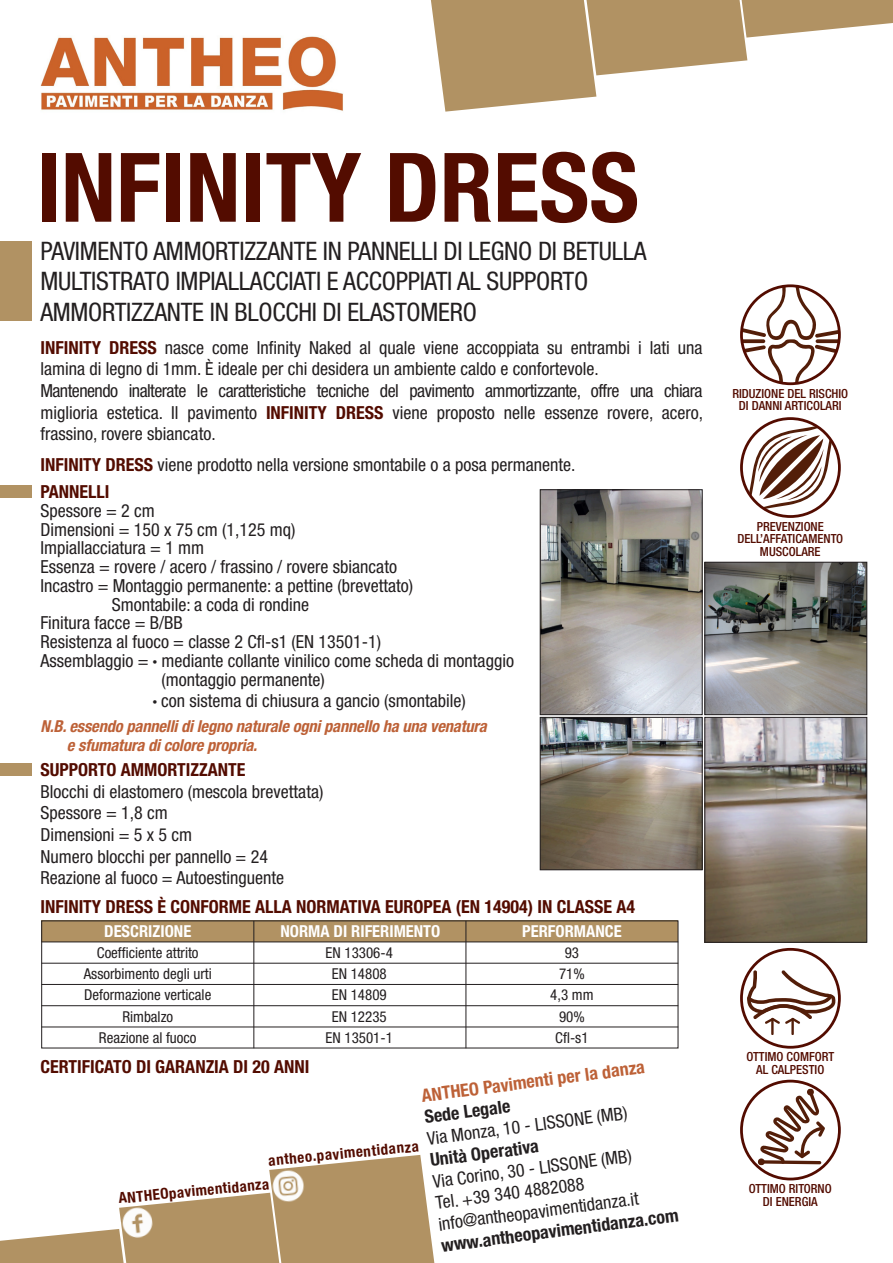
<style>
.page{position:relative;width:893px;height:1263px;background:#fff}
.page>*{position:absolute;margin:0;border:0;box-sizing:border-box;transform-origin:0 0}
.t1{font:700 condensed 96.15px "Helvetica Neue LT Std";color:#530c00}
.t2{font:condensed 25.5px/30.6px "Helvetica Neue LT Std";letter-spacing:-.01em;color:#231f20}
.t3{font:condensed 18px "Helvetica Neue LT Std";color:#231f20}
.t4{font:700 condensed 18px "Helvetica Neue LT Std";color:#530c00}
.t5{font:condensed 18px "Helvetica Neue LT Std";letter-spacing:-.03em;color:#231f20}
.t6{font:700 condensed 18px "Helvetica Neue LT Std";color:#231f20}
.t7{font:700 condensed 18px "Helvetica Neue LT Std";color:#bd6137}
.t8{font:italic 700 condensed 16.5px "Helvetica Neue LT Std";letter-spacing:-.01em;color:#bd6137}
.t9{font:700 condensed 16.5px "Helvetica Neue LT Std";color:#fff}
.t10{font:condensed 15px "Helvetica Neue LT Std";color:#231f20}
.t11{font:700 condensed 15px "Helvetica Neue LT Std";color:#530c00}
.t12{font:500 condensed 12.6px "Helvetica Neue LT Std";color:#530c00}
.s1{font-weight:700;color:#530c00}
.s2{font-weight:700}
</style>
<div class="page">
<img style="left:40px;top:36px;width:303px;height:75px">
<div style="left:0;top:241px;width:32px;height:80px;background:#b19263"></div>
<svg style="left:431px;top:0;width:462px;height:112px"></svg>
<img style="left:542px;top:491px;width:158px;height:222px">
<div style="left:540px;top:489px;width:162px;height:226px;border:1px solid #231f20"></div>
<img style="left:707px;top:719px;width:158px;height:221px">
<div style="left:705px;top:717px;width:162px;height:225px;border:1px solid #231f20"></div>
<img style="left:542px;top:719px;width:158px;height:149px">
<div style="left:540px;top:717px;width:162px;height:153px;border:1px solid #231f20"></div>
<img style="left:707px;top:564px;width:158px;height:149px">
<div style="left:705px;top:562px;width:162px;height:153px;border:1px solid #231f20"></div>
<svg style="left:0;top:1155px;width:434px;height:108px"></svg>
<img style="left:120px;top:1204px;width:37px;height:37px">
<img style="left:270px;top:1168px;width:37px;height:36px">
<svg style="left:741px;top:288px;width:98px;height:96px"></svg>
<div style="left:740px;top:284px;width:101px;height:101px;border:3px solid #530c00;border-radius:50%"></div>
<svg style="left:741px;top:419px;width:98px;height:97px"></svg>
<div style="left:740px;top:417px;width:101px;height:101px;border:3px solid #530c00;border-radius:50%"></div>
<hr style="left:771px;top:1018px;width:3px;height:17px;background:#531e09">
<svg style="left:747px;top:970px;width:89px;height:54px"></svg>
<hr style="left:791px;top:1018px;width:3px;height:17px;background:#531e09">
<div style="left:740px;top:948px;width:101px;height:101px;border:3px solid #530c00;border-radius:50%"></div>
<svg style="left:760px;top:1090px;width:65px;height:74px"></svg>
<div style="left:807px;top:1088px;width:7px;height:7px;background:#531e09;border-radius:50%"></div>
<div style="left:740px;top:1080px;width:101px;height:100px;border:3px solid #530c00;border-radius:50%"></div>
<div style="left:41px;top:921px;width:213px;height:21px;background:#b19263"></div>
<div style="left:254px;top:921px;width:213px;height:21px;background:#b19263"></div>
<div style="left:466px;top:921px;width:212px;height:21px;background:#b19263"></div>
<hr style="left:41px;top:942px;width:637px;height:1px;background:#231f20">
<hr style="left:41px;top:963px;width:637px;height:1px;background:#231f20">
<hr style="left:41px;top:984px;width:637px;height:1px;background:#231f20">
<hr style="left:41px;top:1005px;width:637px;height:1px;background:#231f20">
<hr style="left:41px;top:1027px;width:637px;height:1px;background:#231f20">
<hr style="left:254px;top:921px;width:1px;height:127px;background:#231f20">
<hr style="left:466px;top:921px;width:1px;height:127px;background:#231f20">
<div style="left:0;top:485px;width:32px;height:13px;background:#b19263"></div>
<div style="left:0;top:763px;width:32px;height:13px;background:#b19263"></div>
<p class="t1" style="left:36px;top:129px;width:604px">INFINITY DRESS</p>
<p class="t2" style="left:40px;top:235px;width:608px">PAVIMENTO AMMORTIZZANTE IN PANNELLI DI LEGNO DI BETULLA<br>MULTISTRATO IMPIALLACCIATI E ACCOPPIATI AL SUPPORTO</p>
<p class="t2" style="left:40px;top:296px;width:438px">AMMORTIZZANTE IN BLOCCHI DI ELASTOMERO</p>
<p class="t3" style="left:40px;top:337px;width:664px"><span class="s1">INFINITY DRESS</span> nasce come Infinity Naked al quale viene accoppiata su entrambi i lati una</p>
<p class="t3" style="left:40px;top:358px;width:560px">lamina di legno di 1mm. È ideale per chi desidera un ambiente caldo e confortevole.</p>
<p class="t5" style="left:40px;top:380px;width:664px">Mantenendo inalterate le caratteristiche tecniche del pavimento ammortizzante, offre una chiara</p>
<p class="t3" style="left:40px;top:402px;width:664px">miglioria estetica. Il pavimento <span class="s1">INFINITY DRESS</span> viene proposto nelle essenze rovere, acero,</p>
<p class="t3" style="left:40px;top:423px;width:177px">frassino, rovere sbiancato.</p>
<p class="t3" style="left:40px;top:454px;width:536px"><span class="s1">INFINITY DRESS</span> viene prodotto nella versione smontabile o a posa permanente.</p>
<p class="t4" style="left:40px;top:481px;width:71px">PANNELLI</p>
<p class="t3" style="left:40px;top:500px;width:116px">Spessore = 2 cm</p>
<p class="t3" style="left:40px;top:519px;width:257px">Dimensioni = 150 x 75 cm (1,125 mq)</p>
<p class="t3" style="left:40px;top:537px;width:165px">Impiallacciatura = 1 mm</p>
<p class="t3" style="left:40px;top:556px;width:358px">Essenza = rovere / acero / frassino / rovere sbiancato</p>
<p class="t3" style="left:40px;top:575px;width:374px">Incastro = Montaggio permanente: a pettine (brevettato)</p>
<p class="t3" style="left:112px;top:594px;width:199px">Smontabile: a coda di rondine</p>
<p class="t3" style="left:40px;top:612px;width:144px">Finitura facce = B/BB</p>
<p class="t3" style="left:40px;top:631px;width:342px">Resistenza al fuoco = classe 2 Cfl-s1 (EN 13501-1)</p>
<p class="t3" style="left:40px;top:650px;width:475px">Assemblaggio = <span class="s2">·</span> mediante collante vinilico come scheda di montaggio</p>
<p class="t3" style="left:161px;top:669px;width:165px">(montaggio permanente)</p>
<p class="t3" style="left:153px;top:690px;width:314px"><span class="s2">·</span> con sistema di chiusura a gancio (smontabile)</p>
<p class="t8" style="left:40px;top:716px;width:448px">N.B. essendo pannelli di legno naturale ogni pannello ha una venatura</p>
<p class="t8" style="left:67px;top:735px;width:192px">e sfumatura di colore propria.</p>
<p class="t4" style="left:40px;top:759px;width:206px">SUPPORTO AMMORTIZZANTE</p>
<p class="t3" style="left:40px;top:781px;width:284px">Blocchi di elastomero (mescola brevettata)</p>
<p class="t3" style="left:40px;top:803px;width:129px">Spessore = 1,8 cm</p>
<p class="t3" style="left:40px;top:824px;width:153px">Dimensioni = 5 x 5 cm</p>
<p class="t3" style="left:40px;top:846px;width:229px">Numero blocchi per pannello = 24</p>
<p class="t3" style="left:40px;top:867px;width:245px">Reazione al fuoco = Autoestinguente</p>
<p class="t4" style="left:40px;top:896px;width:596px">INFINITY DRESS È CONFORME ALLA NORMATIVA EUROPEA (EN 14904) IN CLASSE A4</p>
<p class="t9" style="left:104px;top:921px;width:89px">DESCRIZIONE</p>
<p class="t10" style="left:97px;top:944px;width:103px">Coefficiente attrito</p>
<p class="t10" style="left:326px;top:944px;width:69px">EN 13306-4</p>
<p class="t10" style="left:565px;top:944px;width:16px">93</p>
<p class="t10" style="left:332px;top:965px;width:56px">EN 14808</p>
<p class="t10" style="left:559px;top:965px;width:27px">71%</p>
<p class="t10" style="left:332px;top:986px;width:56px">EN 14809</p>
<p class="t10" style="left:550px;top:986px;width:45px">4,3 mm</p>
<p class="t10" style="left:332px;top:1008px;width:56px">EN 12235</p>
<p class="t10" style="left:559px;top:1008px;width:27px">90%</p>
<p class="t10" style="left:326px;top:1029px;width:69px">EN 13501-1</p>
<p class="t10" style="left:555px;top:1029px;width:35px">Cfl-s1</p>
<p class="t9" style="left:280px;top:921px;width:162px">NORMA DI RIFERIMENTO</p>
<p class="t9" style="left:522px;top:921px;width:101px">PERFORMANCE</p>
<p class="t10" style="left:84px;top:965px;width:129px">Assorbimento degli urti</p>
<p class="t10" style="left:84px;top:986px;width:129px">Deformazione verticale</p>
<p class="t10" style="left:122px;top:1008px;width:52px">Rimbalzo</p>
<p class="t10" style="left:99px;top:1029px;width:99px">Reazione al fuoco</p>
<p class="t4" style="left:40px;top:1055px;width:271px">CERTIFICATO DI GARANZIA DI 20 ANNI</p>
<p class="t7" style="left:420px;top:1084px;width:226px;rotate:-7deg">ANTHEO Pavimenti per la danza</p>
<p class="t6" style="left:423px;top:1106px;width:88px;rotate:-7deg">Sede Legale</p>
<p class="t3" style="left:426px;top:1127px;width:203px;rotate:-7deg">Via Monza, 10 - LISSONE (MB)</p>
<p class="t6" style="left:429px;top:1149px;width:111px;rotate:-7deg">Unità Operativa</p>
<p class="t11" style="left:267px;top:1152px;width:153px;rotate:-6deg">antheo.pavimentidanza</p>
<p class="t3" style="left:432px;top:1170px;width:202px;rotate:-7deg">Via Corino, 30 - LISSONE (MB)</p>
<p class="t3" style="left:434px;top:1192px;width:151px;rotate:-7deg">Tel. +39 340 4882088</p>
<p class="t11" style="left:118px;top:1190px;width:153px;rotate:-6deg">ANTHEOpavimentidanza</p>
<p class="t3" style="left:437px;top:1213px;width:203px;rotate:-7deg">info@antheopavimentidanza.it</p>
<p class="t6" style="left:440px;top:1234px;width:241px;rotate:-7deg">www.antheopavimentidanza.com</p>
<p class="t12" style="left:732px;top:386px;width:117px">RIDUZIONE DEL RISCHIO</p>
<p class="t12" style="left:739px;top:398px;width:104px">DI DANNI ARTICOLARI</p>
<p class="t12" style="left:757px;top:519px;width:69px">PREVENZIONE</p>
<p class="t12" style="left:737px;top:531px;width:107px">DELL’AFFATICAMENTO</p>
<p class="t12" style="left:760px;top:544px;width:62px">MUSCOLARE</p>
<p class="t12" style="left:746px;top:1049px;width:89px">OTTIMO COMFORT</p>
<p class="t12" style="left:756px;top:1062px;width:70px">AL CALPESTIO</p>
<p class="t12" style="left:749px;top:1181px;width:84px">OTTIMO RITORNO</p>
<p class="t12" style="left:763px;top:1194px;width:56px">DI ENERGIA</p>
</div>
